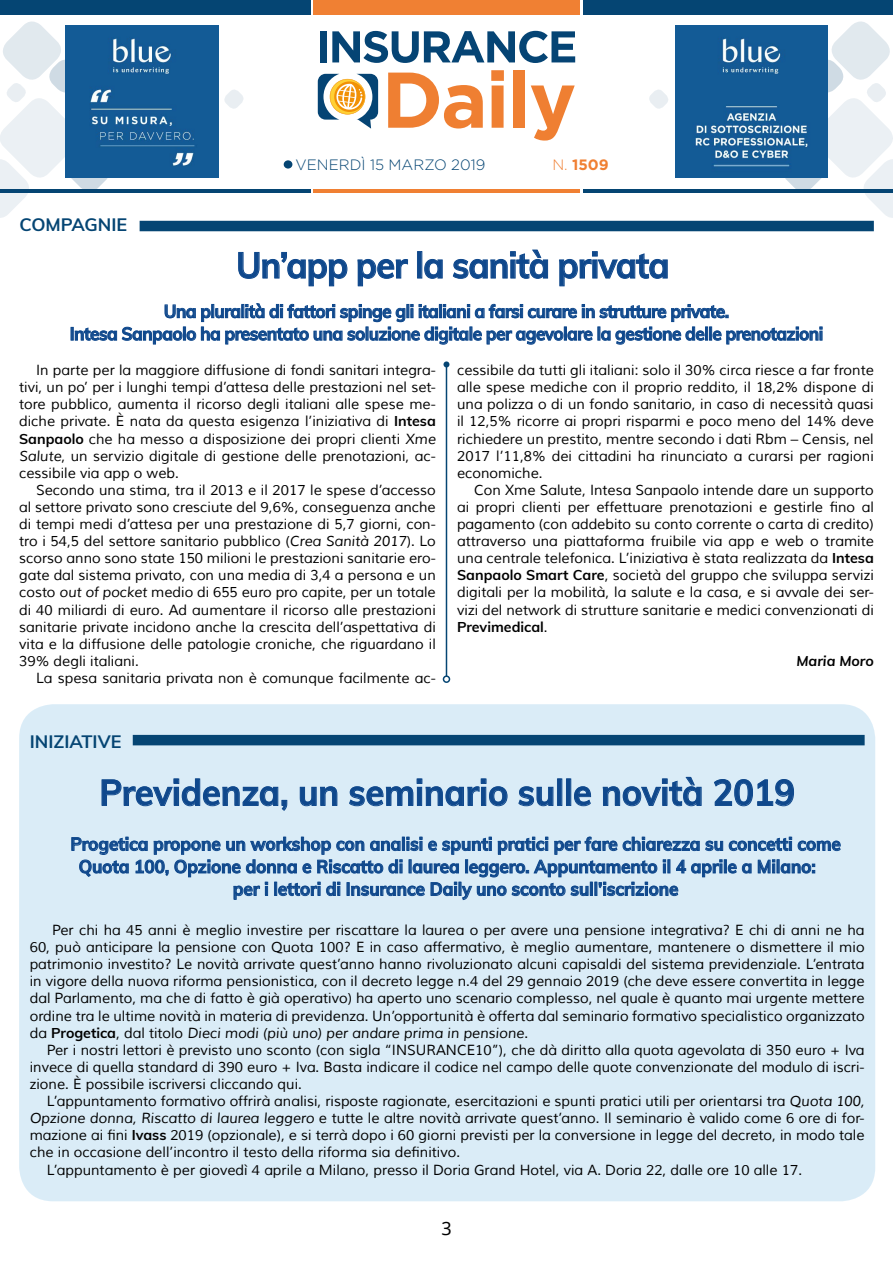
<style>
.page{position:relative;width:893px;height:1263px;background:#fff}
.page>*{position:absolute;margin:0;border:0;box-sizing:border-box;transform-origin:0 0}
.t1{font:700 36px "Muli";color:#0f488c;scale:.95 1}
.t2{font:700 36px "Muli";letter-spacing:-.025em;color:#0f488c;scale:.95 1}
.t3{font:700 18px "Muli";letter-spacing:-.005em;color:#0f488c;scale:.95 1}
.t4{font:700 18px/22.5px "Muli";letter-spacing:-.025em;color:#0f488c;text-align:center;scale:.95 1}
.t5{font:700 18px "Muli";color:#054573}
.t6{font:18px "Noto Sans";color:#000}
.t7{font:300 15px "Gotham";color:#054573}
.t8{font:700 15px "Gotham";color:#f08033}
.t9{font:14.25px/17.1px "Muli";color:#000;text-align:justify}
.t10{font:italic 700 14.25px "Muli";color:#000}
.s1{font-weight:300}
.s2{font-weight:700}
.s3{font-style:italic}
</style>
<div class="page">
<div style="left:0;top:0;width:310px;height:15px;background:#054573"></div>
<div style="left:313px;top:0;width:266px;height:15px;background:#f08033"></div>
<hr style="left:0;top:189px;width:310px;height:3px;background:#054573">
<hr style="left:313px;top:189px;width:266px;height:3px;background:#f08033">
<div style="left:284px;top:160px;width:8px;height:9px;background:#054573;border-radius:50%"></div>
<svg style="left:649px;top:90px;width:19px;height:19px"></svg>
<svg style="left:224px;top:90px;width:20px;height:19px"></svg>
<svg style="left:691px;top:21px;width:202px;height:200px"></svg>
<svg style="left:0;top:21px;width:202px;height:202px"></svg>
<svg style="left:318px;top:74px;width:60px;height:55px"></svg>
<svg style="left:388px;top:73px;width:95px;height:56px"></svg>
<svg style="left:491px;top:70px;width:13px;height:58px"></svg>
<div style="left:513px;top:70px;width:12px;height:58px;background:#ef7f32"></div>
<svg style="left:531px;top:85px;width:44px;height:56px"></svg>
<div style="left:320px;top:31px;width:6px;height:31px;background:#054474"></div>
<svg style="left:332px;top:31px;width:243px;height:32px"></svg>
<hr style="left:583px;top:189px;width:310px;height:3px;background:#054573">
<div style="left:583px;top:0;width:310px;height:15px;background:#054573"></div>
<img style="left:66px;top:26px;width:152px;height:152px">
<img style="left:675px;top:26px;width:153px;height:152px">
<hr style="left:446px;top:364px;width:1px;height:312px;background:#054573">
<svg style="left:443px;top:361px;width:6px;height:6px"></svg>
<div style="left:443px;top:675px;width:7px;height:8px;border:2px solid #054573;border-radius:50%"></div>
<div style="left:140px;top:221px;width:734px;height:10px;background:#054573"></div>
<svg style="left:238px;top:252px;width:110px;height:35px"></svg>
<svg style="left:357px;top:259px;width:51px;height:28px"></svg>
<div style="left:417px;top:251px;width:5px;height:27px;border:1px solid #0f488c"></div>
<svg style="left:424px;top:259px;width:19px;height:20px"></svg>
<svg style="left:452px;top:249px;width:96px;height:30px"></svg>
<svg style="left:559px;top:251px;width:109px;height:36px"></svg>
<svg style="left:71px;top:303px;width:751px;height:42px"></svg>
<div style="left:19px;top:704px;width:856px;height:497px;background:#daecf7;border-radius:34px"></div>
<div style="left:133px;top:735px;width:732px;height:10px;background:#054573"></div>
<svg style="left:101px;top:778px;width:187px;height:33px"></svg>
<svg style="left:300px;top:786px;width:38px;height:20px"></svg>
<svg style="left:349px;top:779px;width:159px;height:27px"></svg>
<svg style="left:518px;top:786px;width:36px;height:20px"></svg>
<div style="left:557px;top:778px;width:5px;height:28px;border:1px solid #0f488c"></div>
<div style="left:566px;top:778px;width:5px;height:28px;border:1px solid #0f488c"></div>
<svg style="left:574px;top:786px;width:17px;height:20px"></svg>
<svg style="left:602px;top:777px;width:100px;height:29px"></svg>
<svg style="left:714px;top:779px;width:80px;height:27px"></svg>
<svg style="left:71px;top:837px;width:770px;height:63px"></svg>
<p class="t5" style="left:19px;top:212px;width:109px">COMPAGNIE</p>
<p class="t7" style="left:296px;top:157px;width:191px">VENERDÌ 15 MARZO 2019</p>
<p class="t8" style="left:552px;top:156px;width:58px"><span class="s1">N.</span> 1509</p>
<h1 class="t2" style="left:236px;top:239px;width:458px">Un’app per la sanità privata</h1>
<p class="t4" style="left:70px;top:299px;width:795px">Una pluralità di fattori spinge gli italiani a farsi curare in strutture private.<br>Intesa Sanpaolo ha presentato una soluzione digitale per agevolare la gestione delle prenotazioni</p>
<p class="t9" style="left:19px;top:362px;width:418px;text-indent:17px">In parte per la maggiore diffusione di fondi sanitari integra&shy;tivi, un po’ per i lunghi tempi d’attesa delle prestazioni nel set&shy;tore pubblico, aumenta il ricorso degli italiani alle spese me&shy;diche private. È nata da questa esigenza l’iniziativa di <span class="s2">Intesa Sanpaolo</span> che ha messo a disposizione dei propri clienti <span class="s3">Xme Salute</span>, un servizio digitale di gestione delle prenotazioni, ac&shy;cessibile via app o web.</p>
<p class="t9" style="left:19px;top:482px;width:418px;text-indent:17px">Secondo una stima, tra il 2013 e il 2017 le spese d’accesso al settore privato sono cresciute del 9,6%, conseguenza anche di tempi medi d’attesa per una prestazione di 5,7 giorni, con&shy;tro i 54,5 del settore sanitario pubblico (<span class="s3">Crea Sanità 2017</span>). Lo scorso anno sono state 150 milioni le prestazioni sanitarie ero&shy;gate dal sistema privato, con una media di 3,4 a persona e un costo <span class="s3">out of pocket</span> medio di 655 euro pro capite, per un totale di 40 miliardi di euro. Ad aumentare il ricorso alle prestazioni sanitarie private incidono anche la crescita dell’aspettativa di vita e la diffusione delle patologie croniche, che riguardano il 39% degli italiani.</p>
<p class="t9" style="left:36px;top:670px;width:401px">La spesa sanitaria privata non è comunque facilmente ac-</p>
<p class="t9" style="left:457px;top:362px;width:418px">cessibile da tutti gli italiani: solo il 30% circa riesce a far fronte alle spese mediche con il proprio reddito, il 18,2% dispone di una polizza o di un fondo sanitario, in caso di necessità quasi il 12,5% ricorre ai propri risparmi e poco meno del 14% deve richiedere un prestito, mentre secondo i dati Rbm – Censis, nel 2017 l’11,8% dei cittadini ha rinunciato a curarsi per ragioni economiche.</p>
<p class="t9" style="left:457px;top:482px;width:418px;text-indent:17px">Con Xme Salute, Intesa Sanpaolo intende dare un supporto ai propri clienti per effettuare prenotazioni e gestirle fino al pagamento (con addebito su conto corrente o carta di credito) attraverso una piattaforma fruibile via app e web o tramite una centrale telefonica. L’iniziativa è stata realizzata da <span class="s2">Intesa Sanpaolo Smart Care</span>, società del gruppo che sviluppa servizi digitali per la mobilità, la salute e la casa, e si avvale dei ser&shy;vizi del network di strutture sanitarie e medici convenzionati di <span class="s2">Previmedical</span>.</p>
<p class="t10" style="left:796px;top:650px;width:79px">Maria Moro</p>
<p class="t5" style="left:30px;top:728px;width:93px">INIZIATIVE</p>
<h1 class="t1" style="left:99px;top:766px;width:734px">Previdenza, un seminario sulle novità 2019</h1>
<p class="t3" style="left:71px;top:831px;width:812px">Progetica propone un workshop con analisi e spunti pratici per fare chiarezza su concetti come</p>
<p class="t3" style="left:79px;top:853px;width:777px">Quota 100, Opzione donna e Riscatto di laurea leggero. Appuntamento il 4 aprile a Milano:</p>
<p class="t3" style="left:233px;top:876px;width:470px">per i lettori di Insurance Daily uno sconto sull’iscrizione</p>
<p class="t9" style="left:30px;top:922px;width:836px;text-indent:22px">Per chi ha 45 anni è meglio investire per riscattare la laurea o per avere una pensione integrativa? E chi di anni ne ha 60, può anticipare la pensione con Quota 100? E in caso affermativo, è meglio aumentare, mantenere o dismettere il mio patrimonio investito? Le novità arrivate quest’anno hanno rivoluzionato alcuni capisaldi del sistema previdenziale. L’entrata in vigore della nuova riforma pensionistica, con il decreto legge n.4 del 29 gennaio 2019 (che deve essere convertita in legge dal Parlamento, ma che di fatto è già operativo) ha aperto uno scenario complesso, nel quale è quanto mai urgente mettere ordine tra le ultime novità in materia di previdenza. Un’opportunità è offerta dal seminario formativo specialistico organizzato da <span class="s2">Progetica</span>, dal titolo <span class="s3">Dieci modi (più uno) per andare prima in pensione</span>.</p>
<p class="t9" style="left:30px;top:1041px;width:836px;text-indent:17px">Per i nostri lettori è previsto uno sconto (con sigla “INSURANCE10”), che dà diritto alla quota agevolata di 350 euro + Iva invece di quella standard di 390 euro + Iva. Basta indicare il codice nel campo delle quote convenzionate del modulo di iscri&shy;zione. È possibile iscriversi cliccando qui.</p>
<p class="t9" style="left:47px;top:1093px;width:819px">L’appuntamento formativo offrirà analisi, risposte ragionate, esercitazioni e spunti pratici utili per orientarsi tra <span class="s3">Quota 100,</span></p>
<p class="t9" style="left:30px;top:1110px;width:836px"><span class="s3">Opzione donna, Riscatto di laurea leggero</span> e tutte le altre novità arrivate quest’anno. Il seminario è valido come 6 ore di for-</p>
<p class="t9" style="left:30px;top:1127px;width:836px">mazione ai fini <span class="s2">Ivass</span> 2019 (opzionale), e si terrà dopo i 60 giorni previsti per la conversione in legge del decreto, in modo tale</p>
<p class="t9" style="left:30px;top:1144px;width:432px">che in occasione dell’incontro il testo della riforma sia definitivo.</p>
<p class="t9" style="left:47px;top:1161px;width:757px">L’appuntamento è per giovedì 4 aprile a Milano, presso il Doria Grand Hotel, via A. Doria 22, dalle ore 10 alle 17.</p>
<p class="t6" style="left:441px;top:1216px;width:12px">3</p>
</div>
